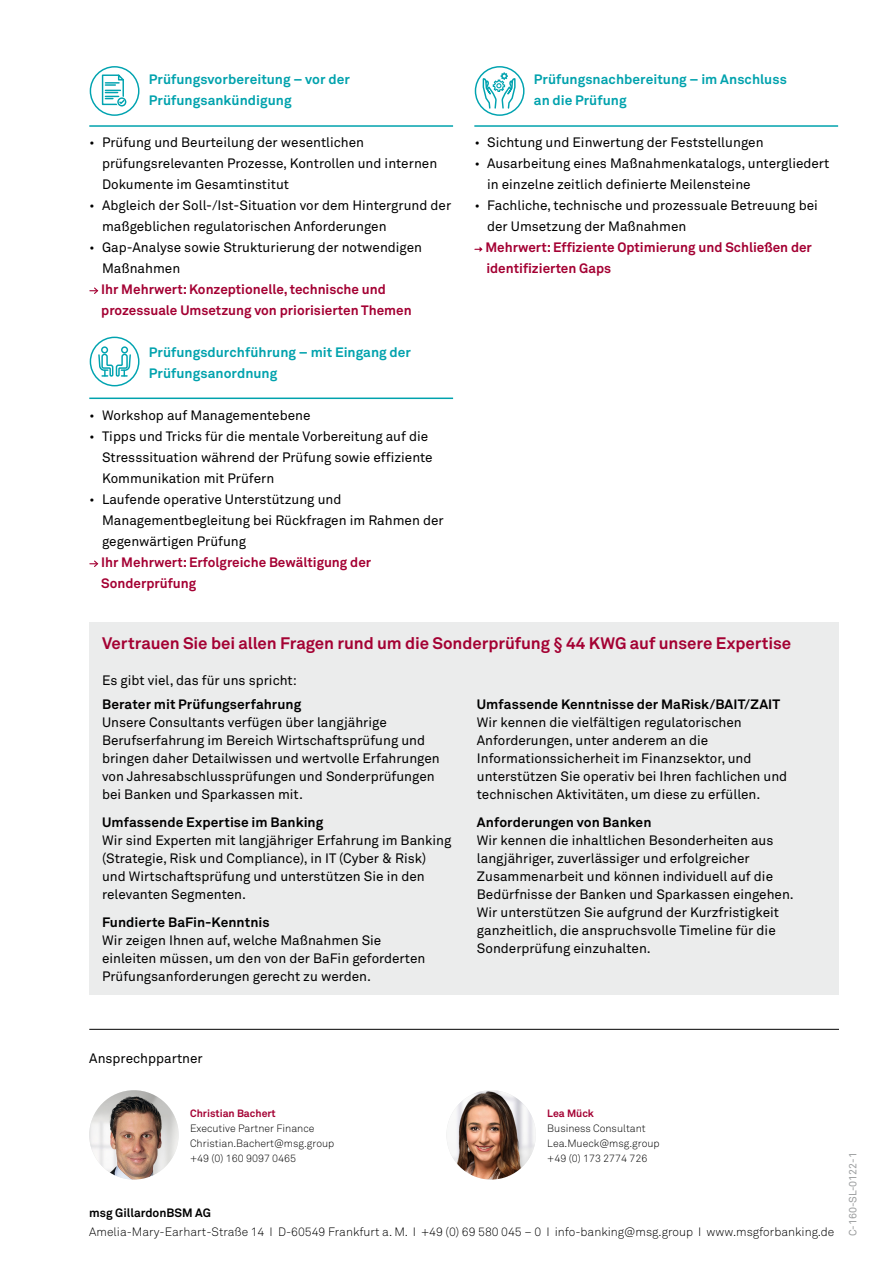
<style>
.page{position:relative;width:893px;height:1263px;background:#fff}
.page>*{position:absolute;margin:0;border:0;box-sizing:border-box;transform-origin:0 0}
.Headlines_im_Text_H1{font:700 16.5px "Akkurat Std";letter-spacing:-.005em;color:#a40133}
.Fließtext{font:13.5px/18px "Akkurat Std";color:#000}
.Aufzählung{font:700 13.5px/21px "Akkurat Std";color:#a40133}
.Headlines_im_Text_H2{font:700 13.5px/21px "Akkurat Std";letter-spacing:.005em;color:#00a2ad}
.Headlines_im_Text_H2-2{font:700 13.5px "Akkurat Std";letter-spacing:.005em;color:#000}
.t1{font:300 12px/19.5px "Akkurat Std";color:#000}
.Blocksatz_Fließtext{font:300 10.5px/15px "Akkurat Std";color:#000}
.Blocksatz_Fließtext-2{font:700 10.5px "Akkurat Std";color:#a40133}
.t2{font:10.5px "Akkurat Std";color:#9c9e9f}
.s1{font-weight:300}
.s2{font-weight:700}
</style>
<div class="page">
<img style="left:89px;top:1090px;width:90px;height:89px;border-radius:45px">
<img style="left:446px;top:1090px;width:90px;height:89px;border-radius:45px">
<div style="left:89px;top:622px;width:750px;height:373px;background:#ebecec"></div>
<svg style="left:90px;top:287px;width:9px;height:7px"></svg>
<svg style="left:90px;top:560px;width:9px;height:7px"></svg>
<svg style="left:475px;top:247px;width:8px;height:5px"></svg>
<hr style="left:89px;top:1029px;width:750px;height:1px;background:#000">
<div style="left:90px;top:66px;width:49px;height:50px;border:1px solid #00a3b0;border-radius:50%"></div>
<div style="left:116px;top:96px;width:11px;height:11px;border:1px solid #fff;border-radius:50%"></div>
<svg style="left:101px;top:74px;width:26px;height:32px"></svg>
<svg style="left:90px;top:337px;width:49px;height:49px"></svg>
<div style="left:90px;top:337px;width:49px;height:49px;border:1px solid #00a3b0;border-radius:50%"></div>
<div style="left:101px;top:346px;width:7px;height:7px;border:1px solid #00a3b0;border-radius:50%"></div>
<div style="left:121px;top:346px;width:7px;height:7px;border:1px solid #00a3b0;border-radius:50%"></div>
<svg style="left:97px;top:353px;width:35px;height:24px"></svg>
<svg style="left:475px;top:67px;width:49px;height:48px"></svg>
<div style="left:475px;top:66px;width:49px;height:50px;border:1px solid #00a3b0;border-radius:50%"></div>
<svg style="left:482px;top:71px;width:34px;height:39px"></svg>
<hr style="left:89px;top:125px;width:364px;height:2px;background:#00a2ad">
<hr style="left:474px;top:125px;width:364px;height:2px;background:#00a2ad">
<hr style="left:89px;top:398px;width:364px;height:1px;background:#00a2ad">
<p class="Headlines_im_Text_H2" style="left:149px;top:69px;width:203px">Prüfungsvorbereitung – vor der<br>Prüfungsankündigung</p>
<p class="Fließtext" style="left:102px;top:132px;width:337px;line-height:21px;text-indent:-13px"><span class="s1">•</span> Prüfung und Beurteilung der wesentlichen prüfungsrelevanten Prozesse, Kontrollen und internen<br>Dokumente im Gesamtinstitut</p>
<p class="Fließtext" style="left:102px;top:195px;width:351px;line-height:21px;text-indent:-13px"><span class="s1">•</span> Abgleich der Soll-/Ist-Situation vor dem Hintergrund der maßgeblichen regulatorischen Anforderungen</p>
<p class="Fließtext" style="left:102px;top:237px;width:322px;line-height:21px;text-indent:-13px"><span class="s1">•</span> Gap-Analyse sowie Strukturierung der notwendigen<br>Maßnahmen</p>
<p class="Aufzählung" style="left:101px;top:279px;width:312px">Ihr Mehrwert: Konzeptionelle, technische und prozessuale Umsetzung von priorisierten Themen</p>
<p class="Headlines_im_Text_H2" style="left:149px;top:342px;width:264px">Prüfungsdurchführung – mit Eingang der<br>Prüfungsanordnung</p>
<p class="Fließtext" style="left:89px;top:406px;width:223px"><span class="s1">•</span> Workshop auf Managementebene</p>
<p class="Fließtext" style="left:102px;top:426px;width:332px;line-height:21px;text-indent:-13px"><span class="s1">•</span> Tipps und Tricks für die mentale Vorbereitung auf die<br>Stresssituation während der Prüfung sowie effiziente<br>Kommunikation mit Prüfern</p>
<p class="Fließtext" style="left:102px;top:489px;width:343px;line-height:21px;text-indent:-13px"><span class="s1">•</span> Laufende operative Unterstützung und<br>Managementbegleitung bei Rückfragen im Rahmen der gegenwärtigen Prüfung</p>
<p class="Aufzählung" style="left:101px;top:552px;width:271px">Ihr Mehrwert: Erfolgreiche Bewältigung der<br>Sonderprüfung</p>
<p class="Headlines_im_Text_H2" style="left:534px;top:69px;width:255px">Prüfungsnachbereitung – im Anschluss an die Prüfung</p>
<p class="Fließtext" style="left:474px;top:133px;width:291px"><span class="s1">•</span> Sichtung und Einwertung der Feststellungen</p>
<p class="Fließtext" style="left:487px;top:153px;width:344px;line-height:21px;text-indent:-13px"><span class="s1">•</span> Ausarbeitung eines Maßnahmenkatalogs, untergliedert in einzelne zeitlich definierte Meilensteine</p>
<p class="Fließtext" style="left:487px;top:195px;width:332px;line-height:21px;text-indent:-13px"><span class="s1">•</span> Fachliche, technische und prozessuale Betreuung bei der Umsetzung der Maßnahmen</p>
<p class="Aufzählung" style="left:485px;top:237px;width:328px">Mehrwert: Effiziente Optimierung und Schließen der identifizierten Gaps</p>
<p class="Headlines_im_Text_H1" style="left:102px;top:633px;width:691px">Vertrauen Sie bei allen Fragen rund um die Sonderprüfung § 44 KWG auf unsere Expertise</p>
<p class="Fließtext" style="left:102px;top:671px;width:196px">Es gibt viel, das für uns spricht:</p>
<p class="Headlines_im_Text_H2-2" style="left:102px;top:696px;width:201px">Berater mit Prüfungserfahrung</p>
<p class="Fließtext" style="left:102px;top:713px;width:339px">Unsere Consultants verfügen über langjährige Berufserfahrung im Bereich Wirtschaftsprüfung und bringen daher Detailwissen und wertvolle Erfahrungen von Jahresabschlussprüfungen und Sonderprüfungen bei Banken und Sparkassen mit.</p>
<p class="Headlines_im_Text_H2-2" style="left:102px;top:814px;width:223px">Umfassende Expertise im Banking</p>
<p class="Fließtext" style="left:102px;top:831px;width:351px">Wir sind Experten mit langjähriger Erfahrung im Banking (Strategie, Risk und Compliance), in IT (Cyber &amp; Risk) und Wirtschaftsprüfung und unterstützen Sie in den relevanten Segmenten.</p>
<p class="Headlines_im_Text_H2-2" style="left:102px;top:914px;width:169px">Fundierte BaFin-Kenntnis</p>
<p class="Fließtext" style="left:102px;top:931px;width:325px">Wir zeigen Ihnen auf, welche Maßnahmen Sie einleiten müssen, um den von der BaFin geforderten<br>Prüfungsanforderungen gerecht zu werden.</p>
<p class="Headlines_im_Text_H2-2" style="left:477px;top:696px;width:305px">Umfassende Kenntnisse der MaRisk/BAIT/ZAIT</p>
<p class="Fließtext" style="left:477px;top:713px;width:312px">Wir kennen die vielfältigen regulatorischen Anforderungen, unter anderem an die Informationssicherheit im Finanzsektor, und unterstützen Sie operativ bei Ihren fachlichen und technischen Aktivitäten, um diese zu erfüllen.</p>
<p class="Headlines_im_Text_H2-2" style="left:477px;top:814px;width:176px">Anforderungen von Banken</p>
<p class="Fließtext" style="left:477px;top:831px;width:319px">Wir kennen die inhaltlichen Besonderheiten aus langjähriger, zuverlässiger und erfolgreicher Zusammenarbeit und können individuell auf die Bedürfnisse der Banken und Sparkassen eingehen.<br>Wir unterstützen Sie aufgrund der Kurzfristigkeit ganzheitlich, die anspruchsvolle Timeline für die Sonderprüfung einzuhalten.</p>
<p class="Fließtext" style="left:89px;top:1049px;width:115px">Ansprechppartner</p>
<p class="Blocksatz_Fließtext-2" style="left:190px;top:1106px;width:87px">Christian Bachert</p>
<p class="Blocksatz_Fließtext" style="left:190px;top:1120px;width:146px">Executive Partner Finance<br>Christian.Bachert@msg.group +49 (0) 160 9097 0465</p>
<p class="Blocksatz_Fließtext-2" style="left:547px;top:1106px;width:48px">Lea Mück</p>
<p class="Blocksatz_Fließtext" style="left:547px;top:1120px;width:114px">Business Consultant<br>Lea.Mueck@msg.group +49 (0) 173 2774 726</p>
<p class="t1" style="left:89px;top:1203px;width:746px"><span class="s2">msg GillardonBSM AG<br></span>Amelia-Mary-Earhart-Straße 14 I D-60549 Frankfurt a. M. I +49 (0) 69 580 045 – 0 I info-banking@msg.group I www.msgforbanking.de</p>
<p class="t2" style="left:847px;top:1236px;width:86px;rotate:-90deg">C-160-SL-0122-1</p>
</div>
